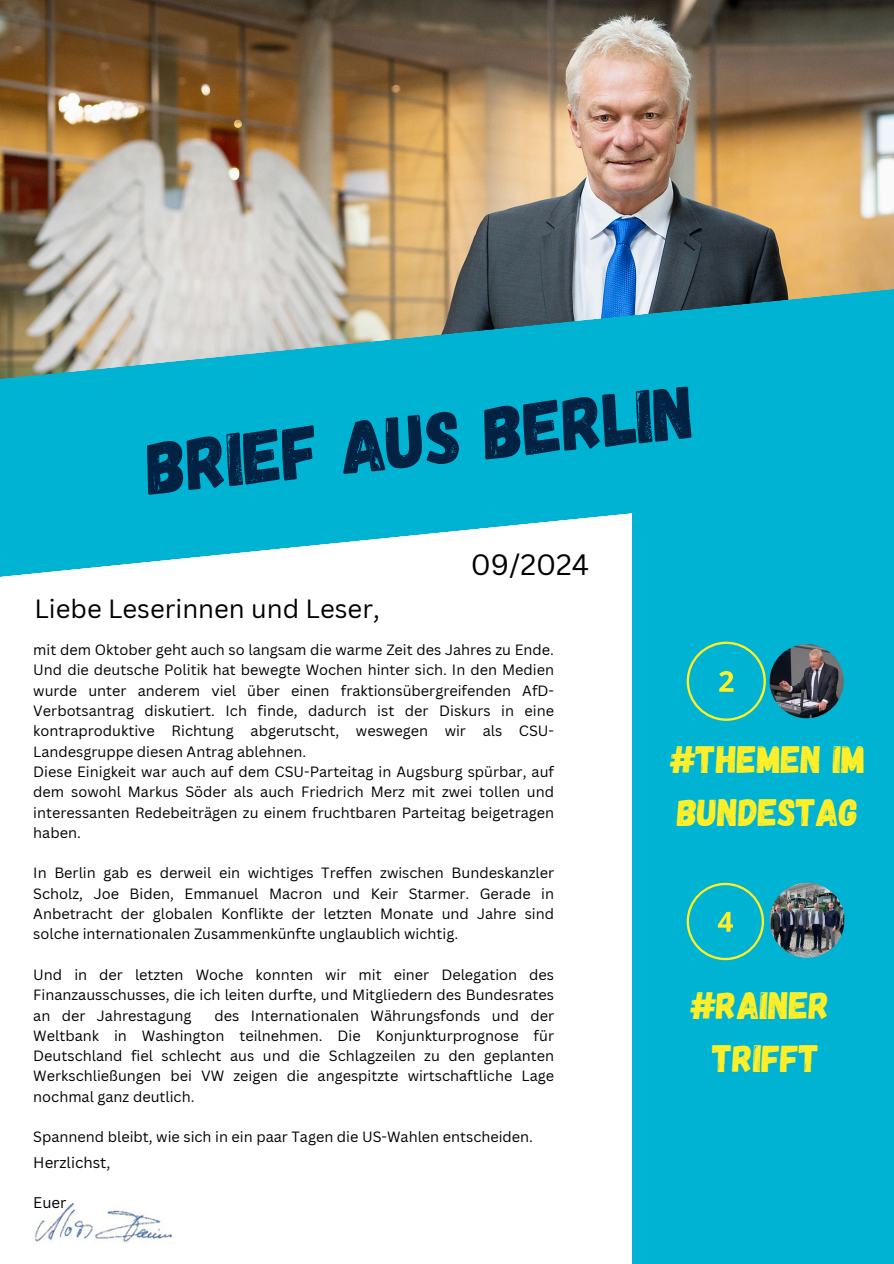
<style>
.page{position:relative;width:894px;height:1264px;background:#fff}
.page>*{position:absolute;margin:0;border:0;box-sizing:border-box;transform-origin:0 0}
.t1{font:75px "Gagalin";color:#022244}
.t2{font:38.1px/52.8px "Gagalin";color:#ffef28}
.t3{font:28.65px "Canva Sans";color:#000}
.t4{font:25.65px "Canva Sans";color:#000}
.t5{font:15px "Canva Sans";color:#000}
.t6{font:14.55px/20.2px "Canva Sans";color:#000;text-align:justify}
</style>
<div class="page">
<img style="left:0;top:0;width:893px;height:274px">
<svg style="left:0;top:274px;width:893px;height:303px;background:#3ab5c9"></svg>
<div style="left:632px;top:480px;width:261px;height:783px;background:#01b3d2"></div>
<img style="left:769px;top:644px;width:74px;height:74px;border-radius:50%">
<img style="left:769px;top:882px;width:75px;height:75px;border-radius:50%">
<img style="left:34px;top:1203px;width:139px;height:39px">
<svg style="left:686px;top:641px;width:79px;height:79px"></svg>
<svg style="left:686px;top:882px;width:77px;height:78px"></svg>
<p class="t1" style="left:141px;top:420px;width:552px;rotate:-6deg">BRIEF AUS BERLIN</p>
<p class="t4" style="left:34px;top:591px;width:347px">Liebe Leserinnen und Leser,</p>
<p class="t3" style="left:470px;top:544px;width:120px">09/2024</p>
<p class="t6" style="left:33px;top:639px;width:522px">mit dem Oktober geht auch so langsam die warme Zeit des Jahres zu Ende.<br>Und die deutsche Politik hat bewegte Wochen hinter sich. In den Medien wurde unter anderem viel über einen fraktionsübergreifenden AfD-Verbotsantrag diskutiert. Ich finde, dadurch ist der Diskurs in eine kontraproduktive Richtung abgerutscht, weswegen wir als CSU-Landesgruppe diesen Antrag ablehnen.</p>
<h4 class="t6" style="left:33px;top:761px;width:522px">Diese Einigkeit war auch auf dem CSU-Parteitag in Augsburg spürbar, auf dem sowohl Markus Söder als auch Friedrich Merz mit zwei tollen und interessanten Redebeiträgen zu einem fruchtbaren Parteitag beigetragen haben.</h4>
<h2 class="t6" style="left:33px;top:862px;width:522px">In Berlin gab es derweil ein wichtiges Treffen zwischen Bundeskanzler Scholz, Joe Biden, Emmanuel Macron und Keir Starmer. Gerade in Anbetracht der globalen Konflikte der letzten Monate und Jahre sind solche internationalen Zusammenkünfte unglaublich wichtig.</h2>
<h2 class="t6" style="left:33px;top:964px;width:522px">Und in der letzten Woche konnten wir mit einer Delegation des Finanzausschusses, die ich leiten durfte, und Mitgliedern des Bundesrates an der Jahrestagung</h2>
<h2 class="t6" style="left:33px;top:1004px;width:522px;text-indent:181px">des Internationalen Währungsfonds und der Weltbank in Washington teilnehmen. Die Konjunkturprognose für Deutschland fiel schlecht aus und die Schlagzeilen zu den geplanten Werkschließungen bei VW zeigen die angespitzte wirtschaftliche Lage nochmal ganz deutlich.</h2>
<p class="t6" style="left:33px;top:1126px;width:501px">Spannend bleibt, wie sich in ein paar Tagen die US-Wahlen entscheiden.</p>
<p class="t5" style="left:33px;top:1151px;width:79px">Herzlichst,</p>
<p class="t5" style="left:33px;top:1192px;width:35px">Euer</p>
<p class="t2" style="left:670px;top:731px;width:196px">#THEMEN IM<br>BUNDESTAG</p>
<p class="t2" style="left:690px;top:977px;width:141px;text-align:center">#RAINER<br>TRIFFT</p>
</div>
